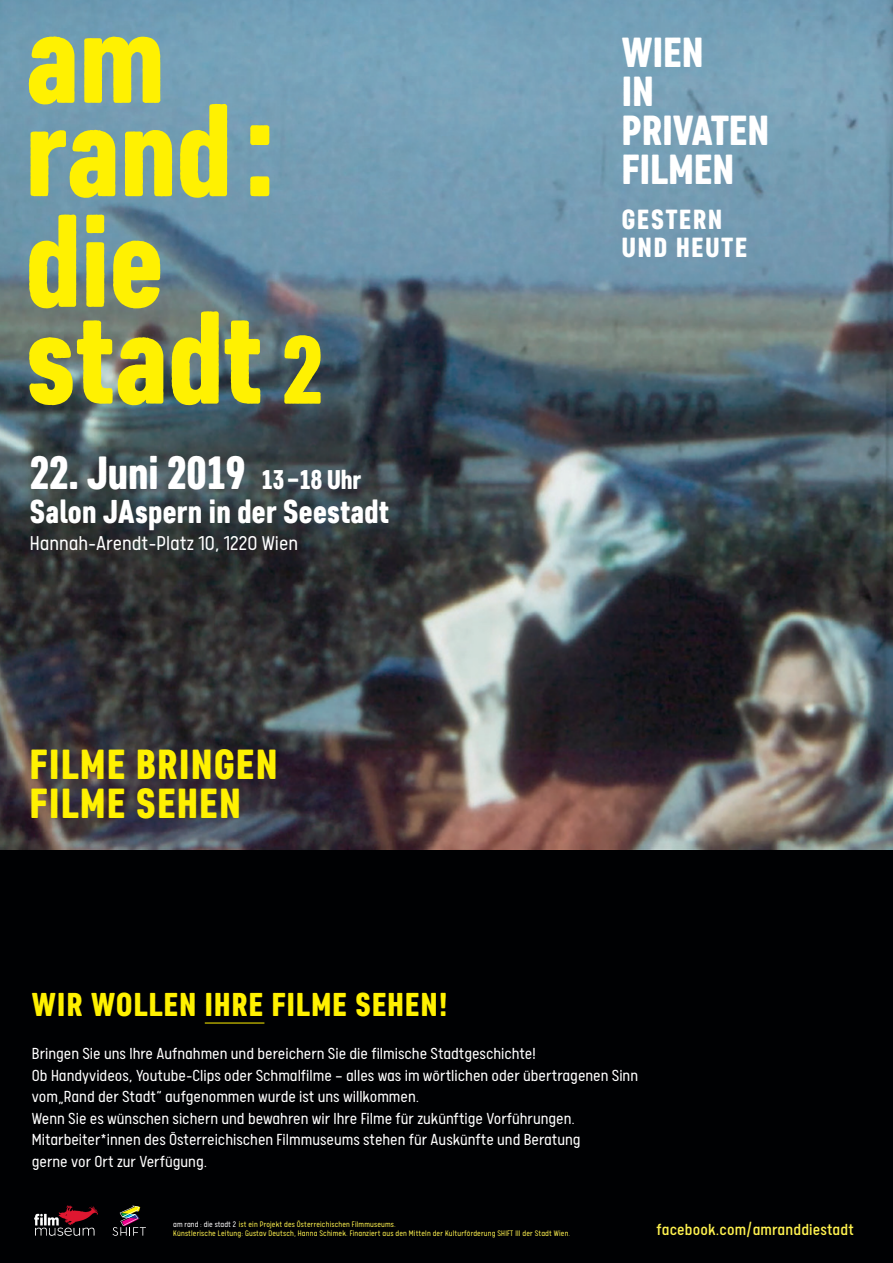
<style>
.page{position:relative;width:893px;height:1263px;background:#000103}
.page>*{position:absolute;margin:0;border:0;box-sizing:border-box;transform-origin:0 0}
.t1{font:129.15px/93.3px "Core Paint";color:#fff101}
.t2{font:46.5px "Core Paint";color:#fff}
.t3{font:42px/39px "Core Paint";letter-spacing:.04em;color:#fff101}
.t4{font:42px/39px "Core Paint";letter-spacing:.01em;color:#fff}
.t5{font:33px "Core Paint";letter-spacing:.01em;color:#fff}
.t6{font:33px "Core Paint";letter-spacing:.04em;color:#fff101}
.t7{font:27.6px/27.6px "Core Paint";letter-spacing:.07em;color:#fff}
.t8{font:300 22.5px "Calps";color:#fff}
.t9{font:300 18px/21.6px "Calps";color:#fff}
.t10{font:18px "Calps";letter-spacing:.01em;color:#fff34f}
.t11{font:300 9px/9px "Calps";letter-spacing:.02em;color:#fff34f}
.s1{font-size:96px}
.s2{font-size:27px}
.s3{color:#fff}
</style>
<div class="page">
<img style="left:0;top:0;width:893px;height:849px">
<hr style="left:205px;top:1023px;width:59px;height:1px;background:#fff101">
<svg style="left:112px;top:1205px;width:34px;height:31px"></svg>
<img style="left:34px;top:1205px;width:63px;height:31px">
<h1 class="t1" style="left:26px;top:11px;width:249px">am rand :</h1>
<h1 class="t1" style="left:26px;top:214px;width:299px;line-height:96.8px">die stadt <span class="s1">2</span></h1>
<h2 class="t2" style="left:30px;top:444px;width:333px">22. Juni 2019 <span class="s2">13 –18 Uhr</span></h2>
<h3 class="t5" style="left:30px;top:492px;width:361px">Salon JAspern in der Seestadt</h3>
<p class="t8" style="left:30px;top:531px;width:270px">Hannah-Arendt-Platz 10, 1220 Wien</p>
<h3 class="t3" style="left:30px;top:745px;width:249px">FILME BRINGEN<br>FILME SEHEN</h3>
<h3 class="t4" style="left:622px;top:32px;width:149px">WIEN<br>IN<br>PRIVATEN<br>FILMEN</h3>
<h3 class="t7" style="left:622px;top:206px;width:127px">GESTERN<br>UND HEUTE</h3>
<h3 class="t6" style="left:32px;top:984px;width:417px">WIR WOLLEN IHRE FILME SEHEN!</h3>
<p class="t9" style="left:32px;top:1042px;width:608px">Bringen Sie uns Ihre Aufnahmen und bereichern Sie die filmische Stadtgeschichte!<br>Ob Handyvideos, Youtube-Clips oder Schmalfilme — alles was im wörtlichen oder übertragenen Sinn vom„Rand der Stadt“ aufgenommen wurde ist uns willkommen.<br>Wenn Sie es wünschen sichern und bewahren wir Ihre Filme für zukünftige Vorführungen.<br>Mitarbeiter*innen des Österreichischen Filmmuseums stehen für Auskünfte und Beratung<br>gerne vor Ort zur Verfügung.</p>
<p class="t11" style="left:173px;top:1219px;width:398px"><span class="s3">am rand : die stadt 2</span> ist ein Projekt des Österreichischen Filmmuseums.<br>Künstlerische Leitung: Gustav Deutsch, Hanna Schimek. Finanziert aus den Mitteln der Kulturförderung SHIFT III der Stadt Wien.</p>
<p class="t10" style="left:657px;top:1219px;width:199px">facebook.com/amranddiestadt</p>
</div>
